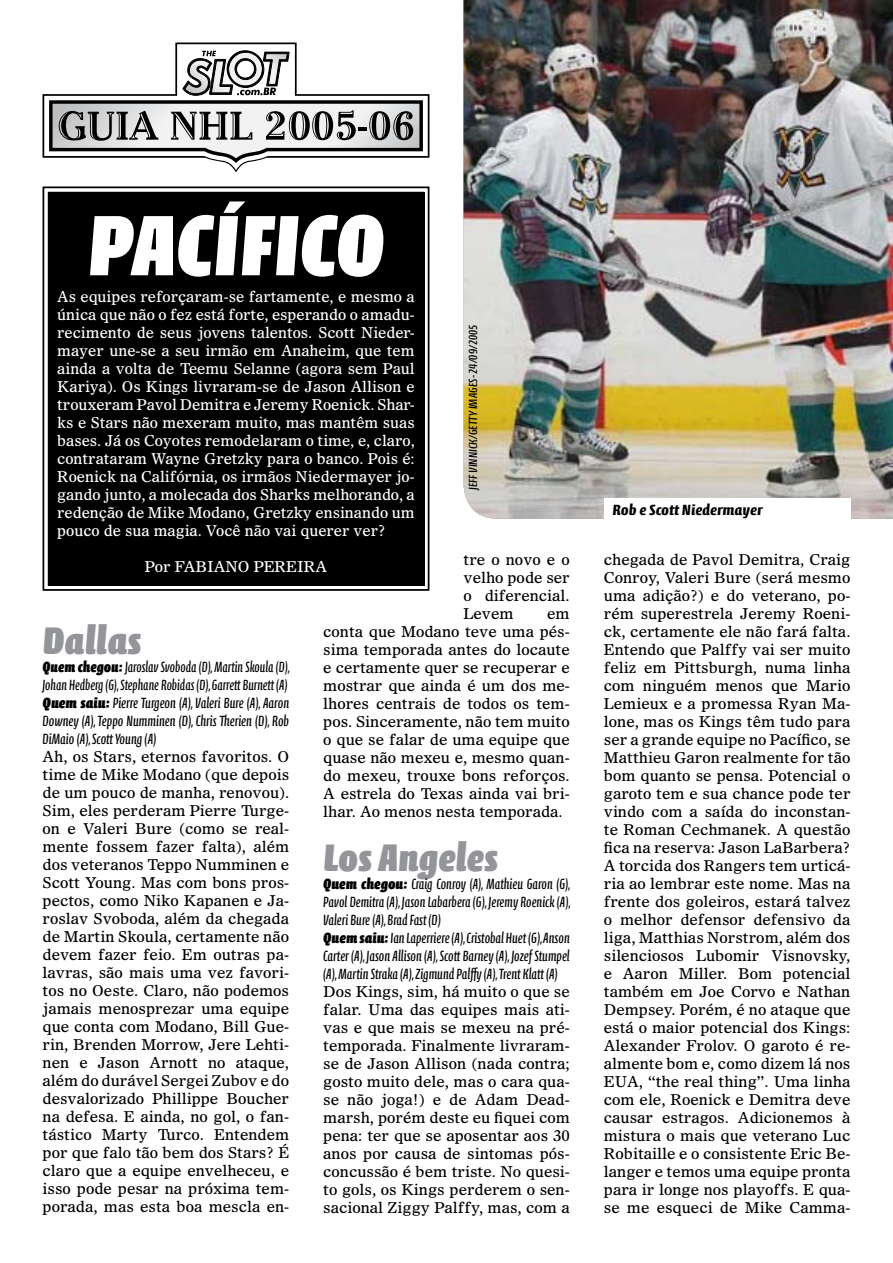
<style>
.page{position:relative;width:893px;height:1263px;background:#fff}
.page>*{position:absolute;margin:0;border:0;box-sizing:border-box;transform-origin:0 0}
.t1{font:900 87px "Calcite Pro";color:#fff}
.t2{font:900 39px "Calcite Pro";color:#939598}
.t3{font:15px/18px "Olympian";color:#000;text-align:justify}
.t4{font:15px/18px "Olympian";color:#fff;text-align:justify}
.t5{font:15px/18px "Calcite Pro";color:#000}
.t6{font:15px/18px "Calcite Pro";color:#000;scale:.95 1}
.t7{font:700 15px "Calcite Pro";color:#000;scale:1.2 1}
.t8{font:12px "Calcite Pro";color:#000;scale:1.2 1}
.s1{font-weight:900}
</style>
<div class="page">
<img style="left:463px;top:0;width:430px;height:519px">
<svg style="left:43px;top:43px;width:386px;height:129px"></svg>
<div style="left:42px;top:186px;width:388px;height:405px;background:#000"></div>
<div style="left:48px;top:192px;width:376px;height:393px;border:5px solid #000"></div>
<div style="left:604px;top:498px;width:246px;height:21px;background:#fff"></div>
<h1 class="t1" style="left:87px;top:194px;width:299px">PACÍFICO</h1>
<p class="t4" style="left:57px;top:287px;width:359px">As equipes reforçaram-se fartamente, e mesmo a única que não o fez está forte, esperando o amadu&shy;recimento de seus jovens talentos. Scott Nieder&shy;mayer une-se a seu irmão em Anaheim, que tem ainda a volta de Teemu Selanne (agora sem Paul Kariya). Os Kings livraram-se de Jason Allison e trouxeram Pavol Demitra e Jeremy Roenick. Shar&shy;ks e Stars não mexeram muito, mas mantêm suas bases. Já os Coyotes remodelaram o time, e, claro, contrataram Wayne Gretzky para o banco. Pois é:<br>Roenick na Califórnia, os irmãos Niedermayer jo&shy;gando junto, a molecada dos Sharks melhorando, a redenção de Mike Modano, Gretzky ensinando um pouco de sua magia. Você não vai querer ver?</p>
<p class="t4" style="left:145px;top:557px;width:184px">Por FABIANO PEREIRA</p>
<p class="t8" style="left:466px;top:490px;width:139px;rotate:-90deg">JEFF VINNICK/GETTY IMAGES - 24/09/2005</p>
<p class="t3" style="left:463px;top:550px;width:108px">tre o novo e o velho pode ser o diferencial.<br>Levem</p>
<p class="t3" style="left:323px;top:604px;width:248px;text-indent:224px">em conta que Modano teve uma pés&shy;sima temporada antes do locaute e certamente quer se recuperar e mostrar que ainda é um dos me&shy;lhores centrais de todos os tem&shy;pos. Sinceramente, não tem muito o que se falar de uma equipe que quase não mexeu e, mesmo quan&shy;do mexeu, trouxe bons reforços.<br>A estrela do Texas ainda vai bri&shy;lhar. Ao menos nesta temporada.</p>
<h2 class="t2" style="left:323px;top:834px;width:176px">Los Angeles</h2>
<p class="t5" style="left:323px;top:874px;width:249px"><span class="s1">Quem chegou:</span> Craig Conroy (A), Mathieu Garon (G), Pavol Demitra (A), Jason Labarbera (G), Jeremy Roenick (A), Valeri Bure (A), Brad Fast (D)<br><span class="s1">Quem saiu:</span> Ian Laperriere (A),Cristobal Huet (G),Anson Carter (A), Jason Allison (A), Scott Barney (A), Jozef Stumpel (A), Martin Straka (A), Zigmund Palffy (A), Trent Klatt (A)</p>
<p class="t3" style="left:323px;top:982px;width:248px">Dos Kings, sim, há muito o que se falar. Uma das equipes mais ati&shy;vas e que mais se mexeu na pré&shy;temporada. Finalmente livraram&shy;se de Jason Allison (nada contra; gosto muito dele, mas o cara qua&shy;se não joga!) e de Adam Dead&shy;marsh, porém deste eu fiquei com pena: ter que se aposentar aos 30 anos por causa de sintomas pós&shy;concussão é bem triste. No quesi&shy;to gols, os Kings perderem o sen&shy;sacional Ziggy Palffy, mas, com a</p>
<h2 class="t2" style="left:43px;top:618px;width:100px">Dallas</h2>
<p class="t6" style="left:43px;top:658px;width:262px"><span class="s1">Quem chegou:</span> Jaroslav Svoboda (D), Martin Skoula (D), Johan Hedberg (G), Stephane Robidas (D), Garrett Burnett (A)<br><span class="s1">Quem saiu:</span> Pierre Turgeon (A), Valeri Bure (A), Aaron Downey (A), Teppo Numminen (D), Chris Therien (D), Rob DiMaio (A), Scott Young (A)</p>
<p class="t3" style="left:43px;top:747px;width:248px">Ah, os Stars, eternos favoritos. O time de Mike Modano (que depois de um pouco de manha, renovou).<br>Sim, eles perderam Pierre Turge&shy;on e Valeri Bure (como se real&shy;mente fossem fazer falta), além dos veteranos Teppo Numminen e Scott Young. Mas com bons pros&shy;pectos, como Niko Kapanen e Ja&shy;roslav Svoboda, além da chegada de Martin Skoula, certamente não devem fazer feio. Em outras pa&shy;lavras, são mais uma vez favori&shy;tos no Oeste. Claro, não podemos jamais menosprezar uma equipe que conta com Modano, Bill Gue&shy;rin, Brenden Morrow, Jere Lehti&shy;nen e Jason Arnott no ataque, além do durável Sergei Zubov e do desvalorizado Phillippe Boucher na defesa. E ainda, no gol, o fan&shy;tástico Marty Turco. Entendem por que falo tão bem dos Stars? É claro que a equipe envelheceu, e isso pode pesar na próxima tem&shy;porada, mas esta boa mescla en-</p>
<p class="t7" style="left:612px;top:501px;width:126px">Rob e Scott Niedermayer</p>
<p class="t3" style="left:604px;top:550px;width:248px">chegada de Pavol Demitra, Craig Conroy, Valeri Bure (será mesmo uma adição?) e do veterano, po&shy;rém superestrela Jeremy Roeni&shy;ck, certamente ele não fará falta.<br>Entendo que Palffy vai ser muito feliz em Pittsburgh, numa linha com ninguém menos que Mario Lemieux e a promessa Ryan Ma&shy;lone, mas os Kings têm tudo para ser a grande equipe no Pacífico, se Matthieu Garon realmente for tão bom quanto se pensa. Potencial o garoto tem e sua chance pode ter vindo com a saída do inconstan&shy;te Roman Cechmanek. A questão fica na reserva: Jason LaBarbera?<br>A torcida dos Rangers tem urticá&shy;ria ao lembrar este nome. Mas na frente dos goleiros, estará talvez o melhor defensor defensivo da liga, Matthias Norstrom, além dos silenciosos Lubomir Visnovsky, e Aaron Miller. Bom potencial também em Joe Corvo e Nathan Dempsey. Porém, é no ataque que está o maior potencial dos Kings:<br>Alexander Frolov. O garoto é re&shy;almente bom e, como dizem lá nos EUA, “the real thing”. Uma linha com ele, Roenick e Demitra deve causar estragos. Adicionemos à mistura o mais que veterano Luc Robitaille e o consistente Eric Be&shy;langer e temos uma equipe pronta para ir longe nos playoffs. E qua&shy;se me esqueci de Mike Camma-</p>
</div>
